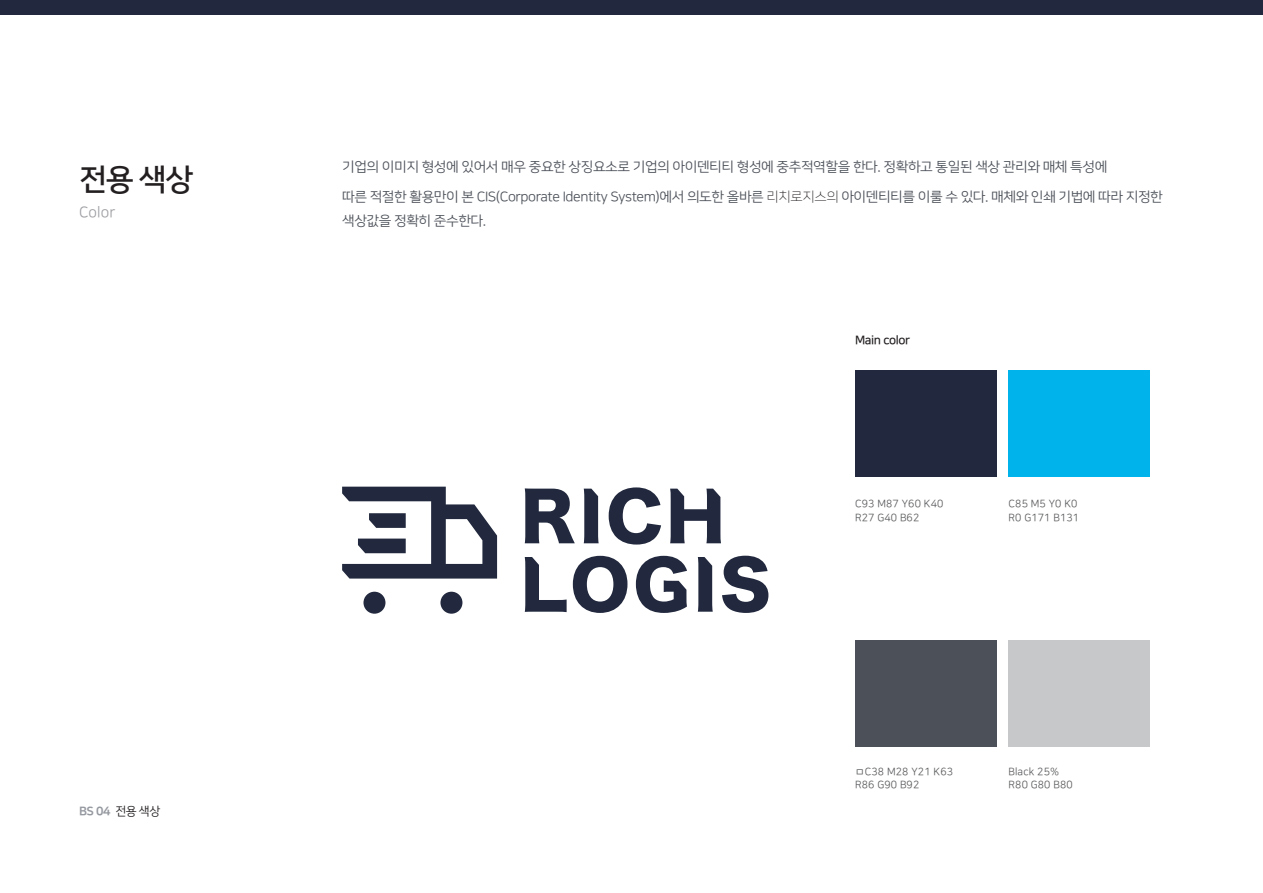
<style>
.page{position:relative;width:1263px;height:893px;background:#fff}
.page>*{position:absolute;margin:0;border:0;box-sizing:border-box;transform-origin:0 0}
.t1{font:30px "Nanum Square B";color:#231f20}
.t2{font:15px "Nanum Square R";letter-spacing:.01em;color:#9e9fa3}
.t3{font:13.5px/24px "Nanum Square R";letter-spacing:-.03em;color:#4c5159}
.t4{font:12px "Nanum Square B";letter-spacing:-.03em;color:#231f20}
.t5{font:12px "Nanum Square EB";color:#9599a0}
.t6{font:10.5px/13.5px "Nanum Square R";letter-spacing:.015em;color:#58595b}
.s1{font-family:"Nanum Square L";color:#231f20}
.s2{font-family:"Nanum Square R";color:#231f20}
</style>
<div class="page">
<div style="left:343px;top:0;width:920px;height:15px;background:#22293e"></div>
<div style="left:0;top:0;width:343px;height:15px;background:#22293e"></div>
<div style="left:855px;top:370px;width:142px;height:106px;background:#22293e"></div>
<div style="left:1008px;top:370px;width:142px;height:106px;background:#00b3eb"></div>
<div style="left:855px;top:641px;width:142px;height:106px;background:#4c5159"></div>
<div style="left:1008px;top:641px;width:142px;height:106px;background:#c7c8ca"></div>
<svg style="left:342px;top:487px;width:155px;height:92px"></svg>
<div style="left:363px;top:592px;width:22px;height:22px;background:#22293e;border-radius:50%"></div>
<div style="left:440px;top:592px;width:22px;height:22px;background:#22293e;border-radius:50%"></div>
<svg style="left:525px;top:488px;width:50px;height:55px"></svg>
<svg style="left:584px;top:489px;width:15px;height:54px"></svg>
<svg style="left:609px;top:487px;width:52px;height:58px"></svg>
<svg style="left:670px;top:489px;width:51px;height:54px"></svg>
<svg style="left:525px;top:557px;width:42px;height:55px"></svg>
<svg style="left:573px;top:556px;width:54px;height:57px"></svg>
<svg style="left:636px;top:556px;width:51px;height:57px"></svg>
<svg style="left:698px;top:557px;width:15px;height:55px"></svg>
<svg style="left:722px;top:556px;width:46px;height:57px"></svg>
<h1 class="t1" style="left:79px;top:163px;width:116px">전용 색상</h1>
<p class="t3" style="left:342px;top:155px;width:767px">기업의 이미지 형성에 있어서 매우 중요한 상징요소로 기업의 아이덴티티 형성에 중추적역할을 한다. 정확하고 통일된 색상 관리와 매체 특성에</p>
<p class="t3" style="left:342px;top:185px;width:822px">따른 적절한 활용만이 본 CIS(Corporate Identity System)에서 의도한 올바른 <span class="s1">리치로지스의</span> 아이덴티티를 이룰 수 있다. 매체와 인쇄 기법에 따라 지정한 색상값을 정확히 준수한다.</p>
<p class="t2" style="left:79px;top:204px;width:38px">Color</p>
<p class="t4" style="left:855px;top:334px;width:57px">Main color</p>
<p class="t6" style="left:855px;top:497px;width:90px">C93 M87 Y60 K40<br>R27 G40 B62</p>
<p class="t6" style="left:1008px;top:497px;width:72px">C85 M5 Y0 K0<br>R0 G171 B131</p>
<p class="t5" style="left:79px;top:805px;width:83px">BS 04 <span class="s2">전용 색상</span></p>
<p class="t6" style="left:855px;top:765px;width:99px">ㅁC38 M28 Y21 K63<br>R86 G90 B92</p>
<p class="t6" style="left:1008px;top:765px;width:66px">Black 25%<br>R80 G80 B80</p>
</div>
